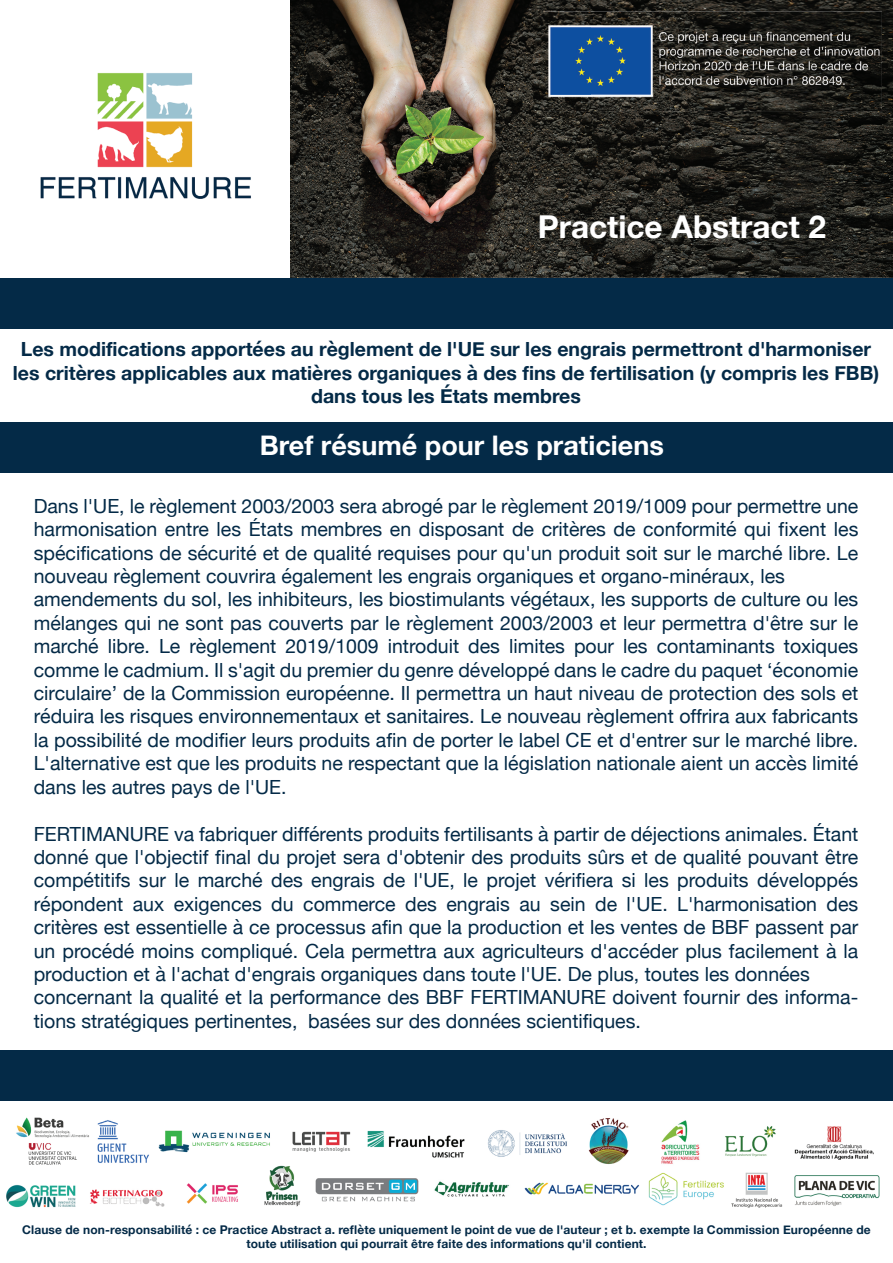
<style>
.page{position:relative;width:893px;height:1263px;background:#fff}
.page>*{position:absolute;margin:0;border:0;box-sizing:border-box;transform-origin:0 0}
.t1{font:700 31.5px "Helvetica Neue";color:#fff}
.t2{font:700 27px "Helvetica Neue";color:#fff}
.t3{font:19.5px/23.4px "Helvetica Neue";color:#042a47}
.t4{font:700 19.5px/23.4px "Helvetica Neue";color:#042a47;text-align:center}
.t5{font:700 12px/14.4px "Helvetica Neue";letter-spacing:.01em;color:#042a47;text-align:center}
</style>
<div class="page">
<img style="left:0;top:1100px;width:893px;height:108px">
<div style="left:0;top:422px;width:893px;height:51px;background:#042a47"></div>
<div style="left:0;top:1050px;width:893px;height:50px;background:#042a47"></div>
<div style="left:0;top:278px;width:893px;height:50px;background:#042a47"></div>
<img style="left:40px;top:73px;width:211px;height:126px">
<img style="left:291px;top:0;width:251px;height:278px">
<img style="left:542px;top:0;width:351px;height:46px">
<img style="left:542px;top:46px;width:50px;height:232px">
<img style="left:843px;top:46px;width:50px;height:232px">
<img style="left:592px;top:111px;width:251px;height:167px">
<img style="left:501px;top:214px;width:359px;height:30px">
<img style="left:543px;top:12px;width:339px;height:99px">
<img style="left:592px;top:16px;width:270px;height:79px">
<h1 class="t1" style="left:501px;top:202px;width:362px">Abstracto de la práctica</h1>
<h1 class="t1" style="left:538px;top:202px;width:290px">Practice Abstract 2</h1>
<p class="t4" style="left:13px;top:338px;width:868px">Les modifications apportées au règlement de l'UE sur les engrais permettront d'harmoniser les critères applicables aux matières organiques à des fins de fertilisation (y compris les FBB) dans tous les États membres</p>
<h2 class="t2" style="left:260px;top:424px;width:405px">Bref résumé pour les praticiens</h2>
<p class="t3" style="left:34px;top:495px;width:826px">Dans l'UE, le règlement 2003/2003 sera abrogé par le règlement 2019/1009 pour permettre une harmonisation entre les États membres en disposant de critères de conformité qui fixent les spécifications de sécurité et de qualité requises pour qu'un produit soit sur le marché libre. Le nouveau règlement couvrira également les engrais organiques et organo-minéraux, les amendements du sol, les inhibiteurs, les biostimulants végétaux, les supports de culture ou les mélanges qui ne sont pas couverts par le règlement 2003/2003 et leur permettra d'être sur le marché libre. Le règlement 2019/1009 introduit des limites pour les contaminants toxiques comme le cadmium. Il s'agit du premier du genre développé dans le cadre du paquet ‘économie circulaire’ de la Commission européenne. Il permettra un haut niveau de protection des sols et réduira les risques environnementaux et sanitaires. Le nouveau règlement offrira aux fabricants la possibilité de modifier leurs produits afin de porter le label CE et d'entrer sur le marché libre.<br>L'alternative est que les produits ne respectant que la législation nationale aient un accès limité dans les autres pays de l'UE.</p>
<p class="t3" style="left:34px;top:823px;width:826px">FERTIMANURE va fabriquer différents produits fertilisants à partir de déjections animales. Étant donné que l'objectif final du projet sera d'obtenir des produits sûrs et de qualité pouvant être compétitifs sur le marché des engrais de l'UE, le projet vérifiera si les produits développés répondent aux exigences du commerce des engrais au sein de l'UE. L'harmonisation des critères est essentielle à ce processus afin que la production et les ventes de BBF passent par un procédé moins compliqué. Cela permettra aux agriculteurs d'accéder plus facilement à la production et à l'achat d'engrais organiques dans toute l'UE. De plus, toutes les données concernant la qualité et la performance des BBF FERTIMANURE doivent fournir des informa&shy;tions stratégiques pertinentes, basées sur des données scientifiques.</p>
<p class="t5" style="left:22px;top:1222px;width:850px">Clause de non-responsabilité : ce Practice Abstract a. reflète uniquement le point de vue de l'auteur ; et b. exempte la Commission Européenne de toute utilisation qui pourrait être faite des informations qu'il contient.</p>
</div>
